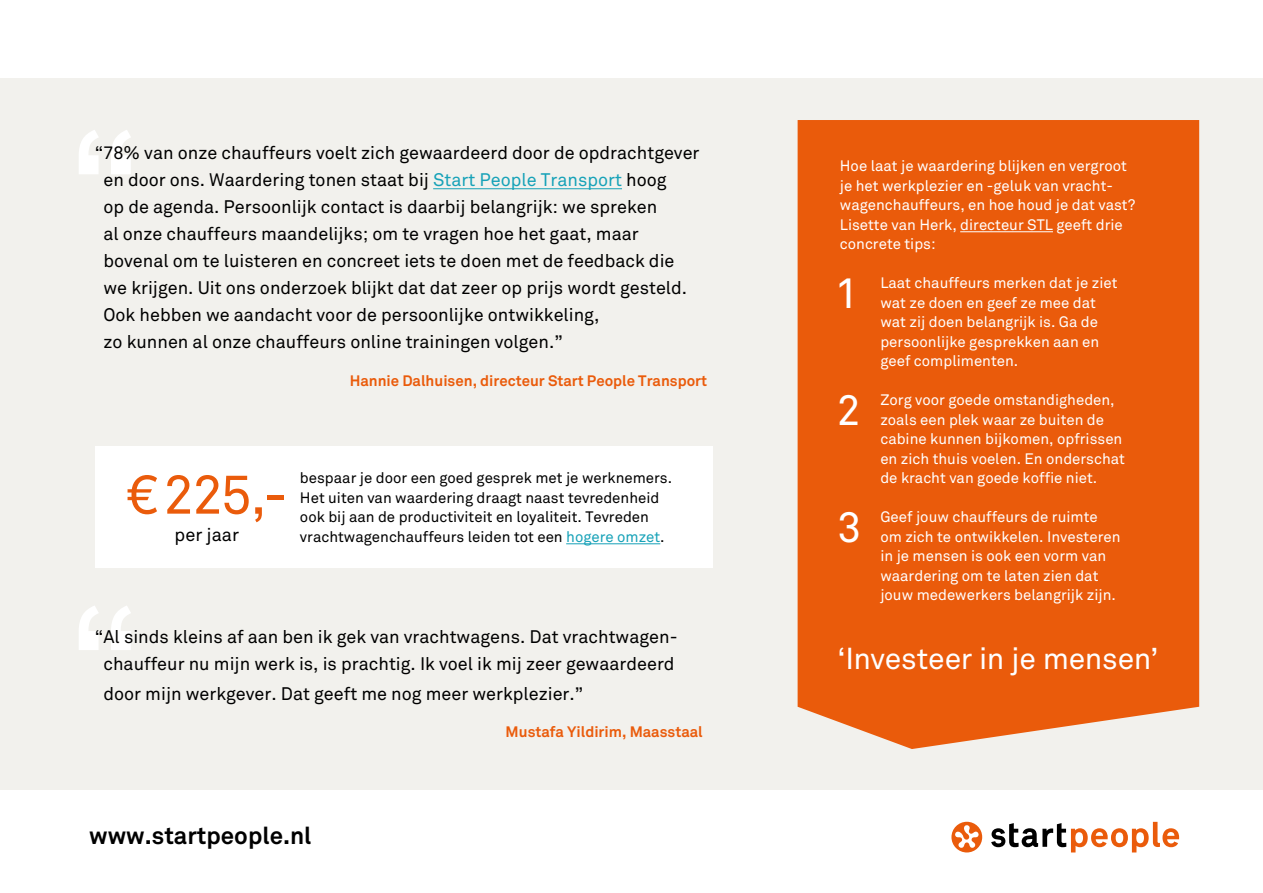
<style>
.page{position:relative;width:1263px;height:893px;background:#fff}
.page>*{position:absolute;margin:0;border:0;box-sizing:border-box;transform-origin:0 0}
.t1{font:54.45px "Akkurat";color:#ea5b0b}
.t2{font:42.45px "Akkurat";color:#fff}
.t3{font:30px "Akkurat";letter-spacing:-.01em;color:#fff}
.t4{font:700 24px "Akkurat";color:#000}
.t5{font:18.15px "Akkurat";color:#000}
.t6{font:18px/27px "Akkurat";color:#000;text-align:center}
.t7{font:15px/19.5px "Akkurat";color:#fff}
.t8{font:15px/19.5px "Akkurat";color:#000}
.t9{font:700 15px "Akkurat";color:#ea5b0b}
.s1{color:#17a2b8}
</style>
<div class="page">
<div style="left:0;top:78px;width:1263px;height:711px;background:#f2f1ed"></div>
<svg style="left:951px;top:822px;width:31px;height:30px"></svg>
<svg style="left:991px;top:822px;width:188px;height:30px"></svg>
<div style="left:798px;top:120px;width:401px;height:629px;background:#ea5b0b"></div>
<hr style="left:960px;top:231px;width:93px;height:1px;background:#fff">
<div style="left:95px;top:446px;width:617px;height:121px;background:#fff"></div>
<hr style="left:566px;top:543px;width:94px;height:1px;background:#17a2b8">
<svg style="left:79px;top:606px;width:52px;height:44px"></svg>
<svg style="left:79px;top:130px;width:52px;height:44px"></svg>
<hr style="left:433px;top:188px;width:189px;height:1px;background:#17a2b8">
<p class="t6" style="left:103px;top:140px;width:598px;text-align:left;text-indent:-8px">“78% van onze chauffeurs voelt zich gewaardeerd door de opdrachtgever en door ons. Waardering tonen staat bij <span class="s1">Start People Transport</span> hoog<br>op de agenda. Persoonlijk contact is daarbij belangrijk: we spreken<br>al onze chauffeurs maandelijks; om te vragen hoe het gaat, maar bovenal om te luisteren en concreet iets te doen met de feedback die we krijgen. Uit ons onderzoek blijkt dat dat zeer op prijs wordt gesteld.<br>Ook hebben we aandacht voor de persoonlijke ontwikkeling,<br>zo kunnen al onze chauffeurs online trainingen volgen.”</p>
<p class="t9" style="left:350px;top:371px;width:359px">Hannie Dalhuisen, directeur Start People Transport</p>
<h1 class="t1" style="left:126px;top:463px;width:163px">€225,-</h1>
<p class="t5" style="left:175px;top:524px;width:66px">per jaar</p>
<p class="t8" style="left:300px;top:468px;width:374px">bespaar je door een goed gesprek met je werknemers.<br>Het uiten van waardering draagt naast tevredenheid ook bij aan de productiviteit en loyaliteit. Tevreden vrachtwagenchauffeurs leiden tot een <span class="s1">hogere omzet</span>.</p>
<p class="t6" style="left:95px;top:623px;width:584px">“Al sinds kleins af aan ben ik gek van vrachtwagens. Dat vrachtwagen&shy;chauffeur nu mijn werk is, is prachtig. Ik voel ik mij zeer gewaardeerd</p>
<p class="t6" style="left:103px;top:680px;width:481px">door mijn werkgever. Dat geeft me nog meer werkplezier.”</p>
<p class="t9" style="left:506px;top:722px;width:199px">Mustafa Yildirim, Maasstaal</p>
<h3 class="t4" style="left:89px;top:820px;width:224px">www.startpeople.nl</h3>
<p class="t7" style="left:840px;top:156px;width:297px">Hoe laat je waardering blijken en vergroot je het werkplezier en -geluk van vracht&shy;wagenchauffeurs, en hoe houd je dat vast?<br>Lisette van Herk, directeur STL geeft drie concrete tips:</p>
<h2 class="t2" style="left:835px;top:268px;width:26px">1</h2>
<p class="t7" style="left:880px;top:273px;width:239px">Laat chauffeurs merken dat je ziet wat ze doen en geef ze mee dat wat zij doen belangrijk is. Ga de persoonlijke gesprekken aan en geef complimenten.</p>
<h2 class="t2" style="left:837px;top:385px;width:25px">2</h2>
<p class="t7" style="left:880px;top:390px;width:246px">Zorg voor goede omstandigheden, zoals een plek waar ze buiten de cabine kunnen bijkomen, opfrissen en zich thuis voelen. En onderschat de kracht van goede koffie niet.</p>
<h2 class="t2" style="left:837px;top:502px;width:25px">3</h2>
<p class="t7" style="left:880px;top:507px;width:242px">Geef jouw chauffeurs de ruimte om zich te ontwikkelen. Investeren in je mensen is ook een vorm van waardering om te laten zien dat jouw medewerkers belangrijk zijn.</p>
<h3 class="t3" style="left:837px;top:641px;width:322px">‘Investeer in je mensen’</h3>
</div>
